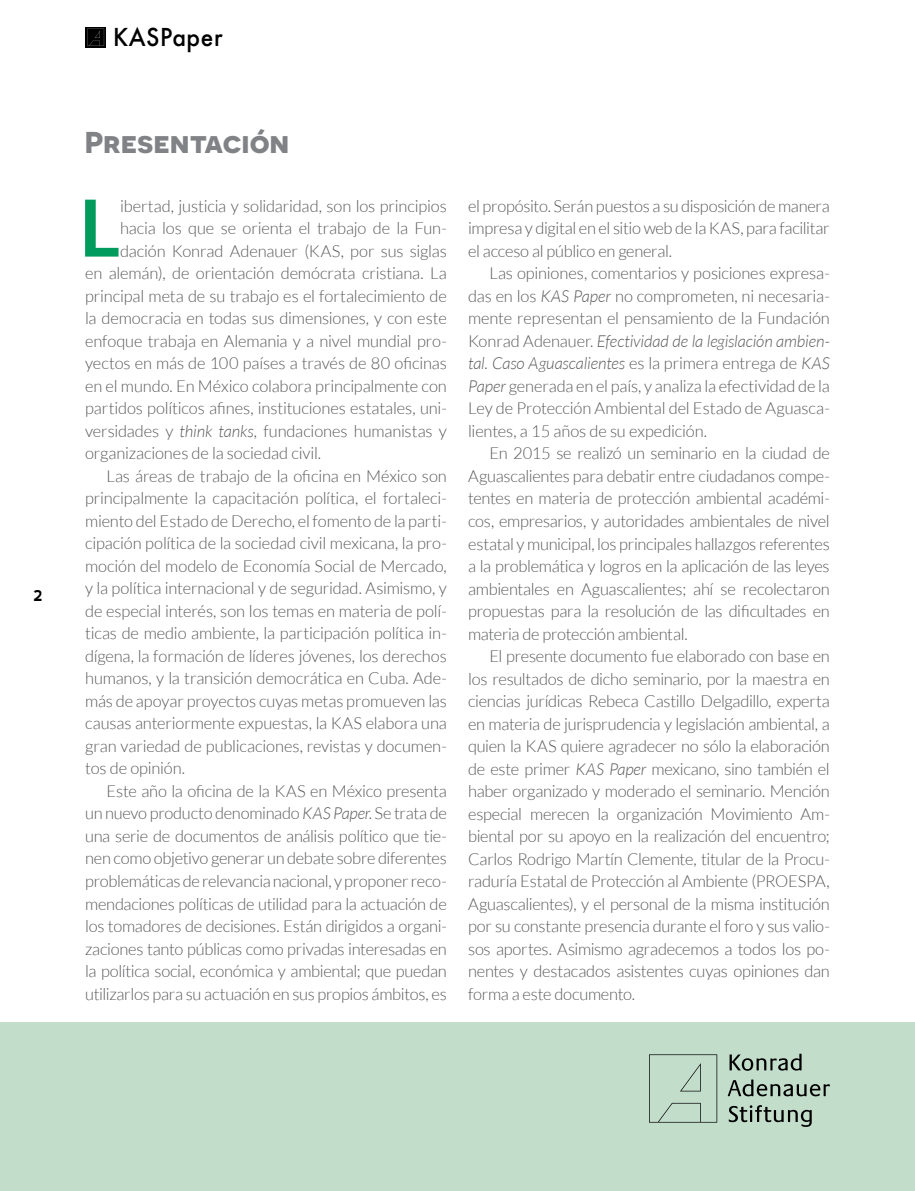
<style>
.page{position:relative;width:915px;height:1191px;background:#fff}
.page>*{position:absolute;margin:0;border:0;box-sizing:border-box;transform-origin:0 0}
.t1{font:700 78.75px "Lato";color:#009b5d}
.t2{font:700 30.15px "Novecentosanswide";color:#808285}
.t3{font:500 24px "Futura";letter-spacing:.025em;color:#000;scale:.95 1}
.t4{font:300 16.5px/22.5px "Lato";letter-spacing:-.01em;color:#58595b;text-align:justify}
.t5{font:700 15px "nevis";color:#000}
.s1{font-style:italic}
</style>
<div class="page">
<div style="left:0;top:1023px;width:914px;height:168px;background:#c3ddcb"></div>
<svg style="left:729px;top:1053px;width:72px;height:17px"></svg>
<svg style="left:727px;top:1079px;width:102px;height:17px"></svg>
<svg style="left:728px;top:1105px;width:83px;height:21px"></svg>
<svg style="left:649px;top:1054px;width:68px;height:68px"></svg>
<svg style="left:85px;top:27px;width:21px;height:21px"></svg>
<svg style="left:87px;top:29px;width:17px;height:17px"></svg>
<p class="t5" style="left:34px;top:587px;width:11px">2</p>
<h3 class="t3" style="left:113px;top:21px;width:117px">KASPaper</h3>
<h2 class="t2" style="left:85px;top:124px;width:206px">Presentación</h2>
<h1 class="t1" style="left:79px;top:183px;width:42px">L</h1>
<p class="t4" style="left:120px;top:194px;width:328px">ibertad, justicia y solidaridad, son los principios</p>
<p class="t4" style="left:120px;top:217px;width:328px">hacia los que se orienta el trabajo de la Fun-</p>
<p class="t4" style="left:120px;top:239px;width:328px">dación Konrad Adenauer (KAS, por sus siglas</p>
<p class="t4" style="left:85px;top:262px;width:363px">en alemán), de orientación demócrata cristiana. La</p>
<p class="t4" style="left:85px;top:284px;width:363px">principal meta de su trabajo es el fortalecimiento de</p>
<p class="t4" style="left:85px;top:307px;width:363px">la democracia en todas sus dimensiones, y con este</p>
<p class="t4" style="left:85px;top:329px;width:363px">enfoque trabaja en Alemania y a nivel mundial pro-</p>
<p class="t4" style="left:85px;top:352px;width:363px">yectos en más de 100 países a través de 80 oficinas</p>
<p class="t4" style="left:85px;top:374px;width:363px">en el mundo. En México colabora principalmente con</p>
<p class="t4" style="left:85px;top:397px;width:363px">partidos políticos afines, instituciones estatales, uni-</p>
<p class="t4" style="left:85px;top:419px;width:363px">versidades y <span class="s1">think tanks,</span> fundaciones humanistas y</p>
<p class="t4" style="left:85px;top:442px;width:237px">organizaciones de la sociedad civil.</p>
<p class="t4" style="left:106px;top:464px;width:342px">Las áreas de trabajo de la oficina en México son</p>
<p class="t4" style="left:85px;top:487px;width:363px">principalmente la capacitación política, el fortaleci-</p>
<p class="t4" style="left:85px;top:509px;width:363px">miento del Estado de Derecho, el fomento de la parti-</p>
<p class="t4" style="left:85px;top:532px;width:363px">cipación política de la sociedad civil mexicana, la pro-</p>
<p class="t4" style="left:85px;top:554px;width:363px">moción del modelo de Economía Social de Mercado,</p>
<p class="t4" style="left:85px;top:577px;width:363px">y la política internacional y de seguridad. Asimismo, y</p>
<p class="t4" style="left:85px;top:600px;width:363px">de especial interés, son los temas en materia de polí-</p>
<p class="t4" style="left:85px;top:622px;width:363px">ticas de medio ambiente, la participación política in-</p>
<p class="t4" style="left:85px;top:645px;width:363px">dígena, la formación de líderes jóvenes, los derechos</p>
<p class="t4" style="left:85px;top:667px;width:363px">humanos, y la transición democrática en Cuba. Ade-</p>
<p class="t4" style="left:85px;top:690px;width:363px">más de apoyar proyectos cuyas metas promueven las</p>
<p class="t4" style="left:85px;top:712px;width:363px">causas anteriormente expuestas, la KAS elabora una</p>
<p class="t4" style="left:85px;top:735px;width:363px">gran variedad de publicaciones, revistas y documen-</p>
<p class="t4" style="left:85px;top:757px;width:102px">tos de opinión.</p>
<p class="t4" style="left:106px;top:780px;width:342px">Este año la oficina de la KAS en México presenta</p>
<p class="t4" style="left:85px;top:802px;width:363px">un nuevo producto denominado <span class="s1">KAS Paper</span>. Se trata de</p>
<p class="t4" style="left:85px;top:825px;width:363px">una serie de documentos de análisis político que tie-</p>
<p class="t4" style="left:85px;top:847px;width:363px">nen como objetivo generar un debate sobre diferentes</p>
<p class="t4" style="left:85px;top:870px;width:363px">problemáticas de relevancia nacional, y proponer reco-</p>
<p class="t4" style="left:85px;top:892px;width:363px">mendaciones políticas de utilidad para la actuación de</p>
<p class="t4" style="left:85px;top:915px;width:363px">los tomadores de decisiones. Están dirigidos a organi-</p>
<p class="t4" style="left:85px;top:937px;width:363px">zaciones tanto públicas como privadas interesadas en</p>
<p class="t4" style="left:85px;top:960px;width:363px">la política social, económica y ambiental; que puedan</p>
<p class="t4" style="left:85px;top:982px;width:363px">utilizarlos para su actuación en sus propios ámbitos, es</p>
<p class="t4" style="left:468px;top:195px;width:363px">el propósito. Serán puestos a su disposición de manera impresa y digital en el sitio web de la KAS, para facilitar el acceso al público en general.</p>
<p class="t4" style="left:468px;top:262px;width:363px;text-indent:21px">Las opiniones, comentarios y posiciones expresa&shy;das en los <span class="s1">KAS Paper</span> no comprometen, ni necesaria&shy;mente representan el pensamiento de la Fundación Konrad Adenauer. <span class="s1">Efectividad de la legislación ambien&shy;tal. Caso Aguascalientes</span> es la primera entrega de <span class="s1">KAS Paper</span> generada en el país, y analiza la efectividad de la Ley de Protección Ambiental del Estado de Aguasca&shy;lientes, a 15 años de su expedición.</p>
<p class="t4" style="left:468px;top:442px;width:363px;text-indent:21px">En 2015 se realizó un seminario en la ciudad de Aguascalientes para debatir entre ciudadanos compe&shy;tentes en materia de protección ambiental académi&shy;cos, empresarios, y autoridades ambientales de nivel estatal y municipal, los principales hallazgos referentes a la problemática y logros en la aplicación de las leyes ambientales en Aguascalientes; ahí se recolectaron propuestas para la resolución de las dificultades en materia de protección ambiental.</p>
<p class="t4" style="left:468px;top:645px;width:363px;text-indent:21px">El presente documento fue elaborado con base en los resultados de dicho seminario, por la maestra en ciencias jurídicas Rebeca Castillo Delgadillo, experta en materia de jurisprudencia y legislación ambiental, a quien la KAS quiere agradecer no sólo la elaboración de este primer <span class="s1">KAS Paper</span> mexicano, sino también el haber organizado y moderado el seminario. Mención especial merecen la organización Movimiento Am&shy;biental por su apoyo en la realización del encuentro; Carlos Rodrigo Martín Clemente, titular de la Procu&shy;raduría Estatal de Protección al Ambiente (PROESPA, Aguascalientes), y el personal de la misma institución por su constante presencia durante el foro y sus valio&shy;sos aportes. Asimismo agradecemos a todos los po&shy;nentes y destacados asistentes cuyas opiniones dan forma a este documento.</p>
</div>
